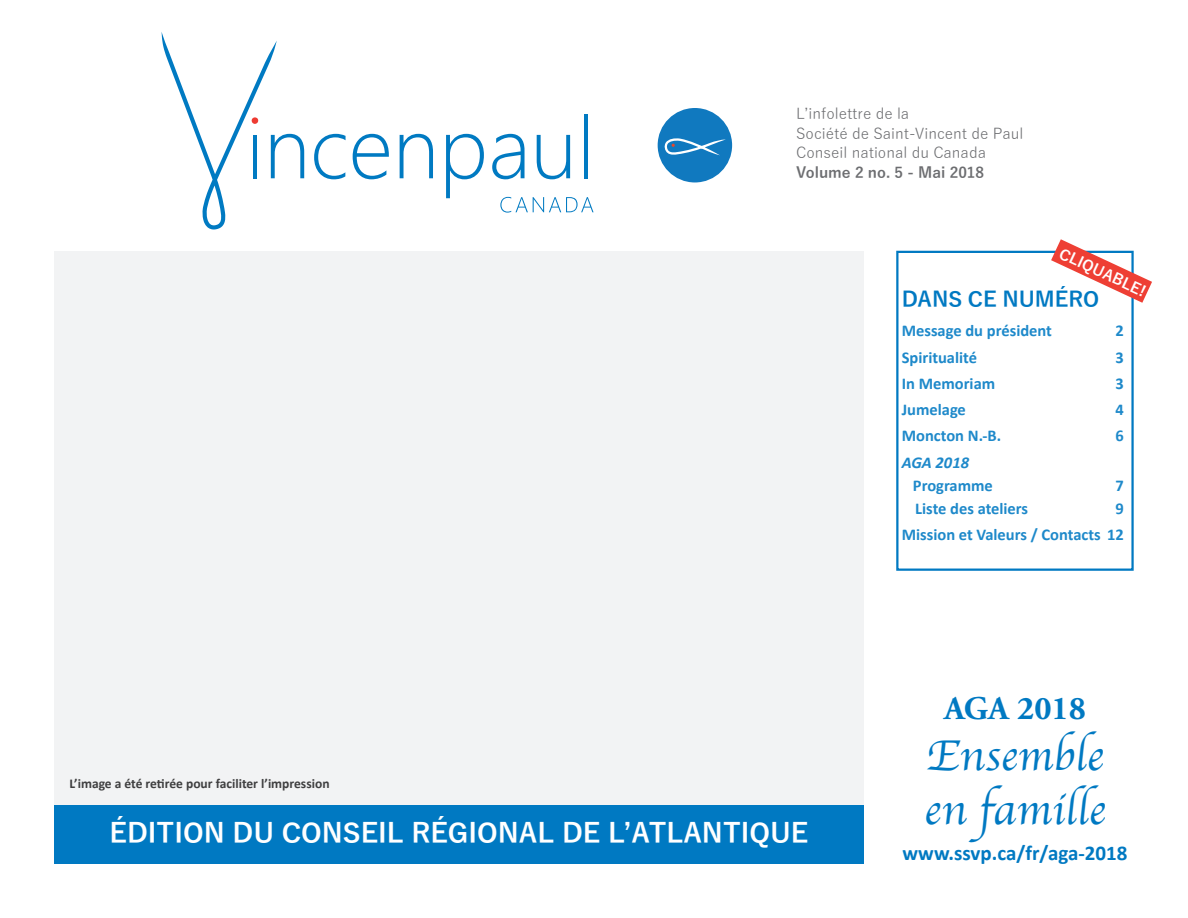
<style>
.page{position:relative;width:1188px;height:918px;background:#fff}
.page>*{position:absolute;margin:0;border:0;box-sizing:border-box;transform-origin:0 0}
.t1{font:45px/54px "Apple Chancery";color:#0079c2}
.t2{font:700 33px "Adobe Garamond";color:#0079c2}
.t3{font:700 27px "Yu Gothic";color:#fff}
.t4{font:700 21px "Calibri";color:#0079c2}
.t5{font:700 21px "Yu Gothic";color:#0079c2}
.t6{font:700 16.5px/26.2px "Calibri";color:#1e89ca;text-align:right}
.t7{font:italic 700 16.5px "Calibri";color:#1e89ca}
.t8{font:15px/19.5px "Yu Gothic";color:#6c6d70}
.t9{font:700 15px "Yu Gothic";color:#6c6d70}
.t10{font:700 15px "Yu Gothic";color:#fff}
.t11{font:700 13.5px "Calibri";color:#3e3e3f}
</style>
<div class="page">
<div style="left:896px;top:251px;width:238px;height:320px;background:#fff;border:2px solid #0079c2"></div>
<div style="left:54px;top:804px;width:810px;height:60px;background:#0079c2"></div>
<svg style="left:1051px;top:239px;width:101px;height:64px"></svg>
<svg style="left:314px;top:134px;width:32px;height:45px"></svg>
<svg style="left:353px;top:134px;width:36px;height:45px"></svg>
<svg style="left:400px;top:134px;width:33px;height:44px"></svg>
<svg style="left:446px;top:134px;width:38px;height:64px"></svg>
<svg style="left:492px;top:134px;width:33px;height:45px"></svg>
<svg style="left:537px;top:135px;width:33px;height:44px"></svg>
<hr style="left:584px;top:114px;width:4px;height:64px;background:#007ac2">
<svg style="left:500px;top:197px;width:94px;height:16px"></svg>
<svg style="left:162px;top:33px;width:142px;height:197px"></svg>
<div style="left:658px;top:108px;width:74px;height:74px;background:#1079bf;border-radius:50%"></div>
<svg style="left:664px;top:138px;width:62px;height:17px"></svg>
<div style="left:54px;top:251px;width:810px;height:553px;background:#f2f3f4"></div>
<p class="t8" style="left:796px;top:102px;width:229px">L’infolettre de la<br>Société de Saint-Vincent de Paul<br>Conseil national du Canada</p>
<p class="t9" style="left:796px;top:164px;width:189px">VOLUME 2 NO. 5 - MAI 2018</p>
<p class="t10" style="left:1064px;top:245px;width:95px;rotate:25deg">CLIQUABLE!</p>
<p class="t5" style="left:902px;top:288px;width:199px">DANS CE NUMÉRO</p>
<p class="t6" style="left:902px;top:317px;width:152px">Message du président</p>
<p class="t6" style="left:1115px;top:317px;width:10px">2</p>
<p class="t6" style="left:902px;top:343px;width:77px">Spiritualité</p>
<p class="t6" style="left:1115px;top:343px;width:10px">3</p>
<p class="t6" style="left:902px;top:369px;width:95px">In Memoriam</p>
<p class="t6" style="left:1115px;top:369px;width:10px">3</p>
<p class="t6" style="left:902px;top:396px;width:66px">Jumelage</p>
<p class="t6" style="left:1115px;top:396px;width:10px">4</p>
<p class="t6" style="left:902px;top:422px;width:101px">Moncton N.-B.</p>
<p class="t6" style="left:1115px;top:422px;width:10px">6</p>
<p class="t7" style="left:902px;top:452px;width:69px">AGA 2018</p>
<p class="t6" style="left:913px;top:471px;width:81px">Programme</p>
<p class="t6" style="left:1115px;top:471px;width:10px">7</p>
<p class="t6" style="left:915px;top:494px;width:114px">Liste des ateliers</p>
<p class="t6" style="left:902px;top:494px;width:224px">9<br>Mission et Valeurs / Contacts 12</p>
<p class="t11" style="left:69px;top:775px;width:262px">L’image a été retirée pour faciliter l’impression</p>
<h3 class="t3" style="left:110px;top:818px;width:700px">ÉDITION DU CONSEIL RÉGIONAL DE L’ATLANTIQUE</h3>
<h2 class="t2" style="left:944px;top:691px;width:143px">AGA 2018</h2>
<h1 class="t1" style="left:924px;top:729px;width:183px">Ensemble en famille</h1>
<p class="t4" style="left:903px;top:840px;width:226px">www.ssvp.ca/fr/aga-2018</p>
</div>
